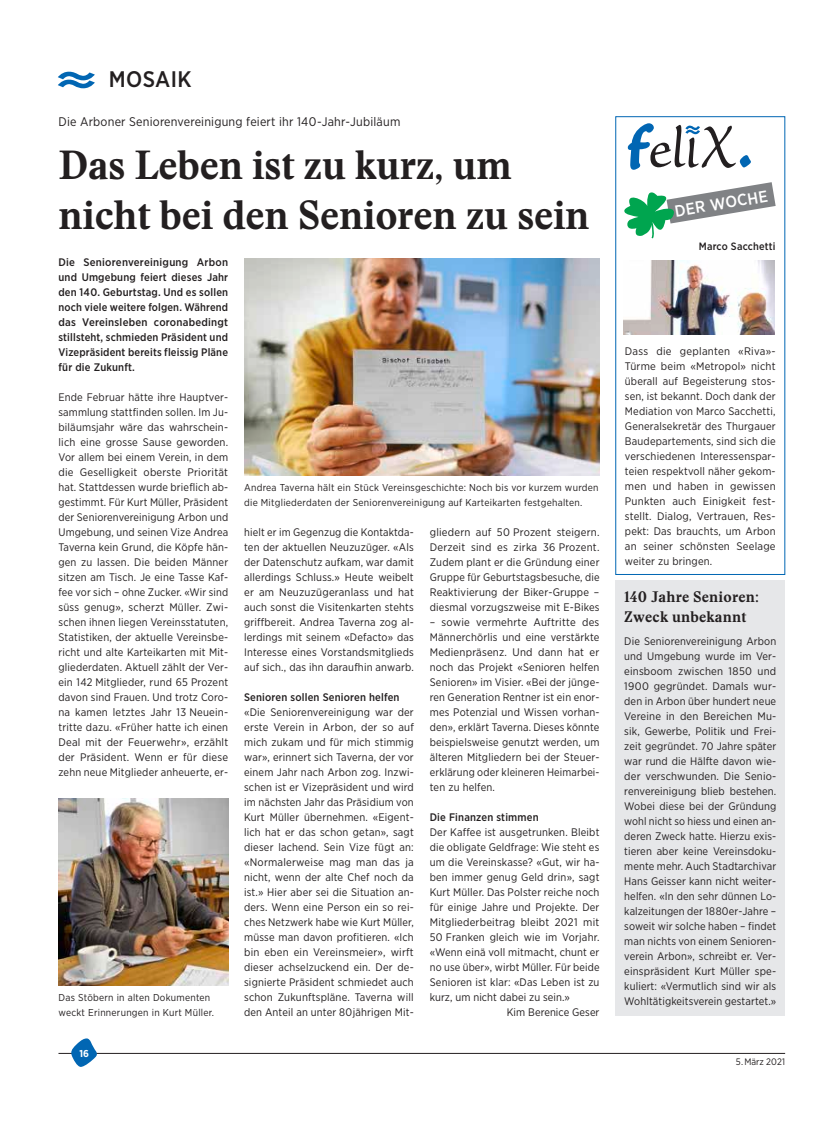
<style>
.page{position:relative;width:833px;height:1134px;background:#fff}
.page>*{position:absolute;margin:0;border:0;box-sizing:border-box;transform-origin:0 0}
.t1{font:700 40px/50px "Stanley";letter-spacing:-.01em;color:#231f20}
.t2{font:500 22.5px "Gotham Narrow";letter-spacing:.015em;color:#231f20}
.t3{font:500 16.25px "Gotham Narrow";color:#fff}
.t4{font:700 15px/20px "Stanley";letter-spacing:.01em;color:#231f20}
.t5{font:12.5px "Gotham Narrow";letter-spacing:.015em;color:#231f20}
.t6{font:11px/15px "Gotham Narrow";letter-spacing:.015em;color:#231f20;text-align:justify}
.t7{font:500 11px/15px "Gotham Narrow";letter-spacing:.015em;color:#231f20;text-align:justify}
.t8{font:500 10.62px "Gotham Narrow";letter-spacing:.02em;color:#231f20}
.t9{font:10px/15px "Gotham Narrow";letter-spacing:.025em;color:#231f20}
.t10{font:700 10px "Gotham Narrow";color:#fff}
.t11{font:9.38px "Gotham Narrow";letter-spacing:.005em;color:#231f20}
</style>
<div class="page">
<svg style="left:58px;top:72px;width:37px;height:16px"></svg>
<hr style="left:58px;top:1053px;width:727px;height:1px;background:#231f20">
<svg style="left:70px;top:1038px;width:28px;height:29px"></svg>
<svg style="left:628px;top:123px;width:123px;height:47px"></svg>
<svg style="left:624px;top:182px;width:151px;height:57px"></svg>
<img style="left:244px;top:258px;width:355px;height:218px">
<div style="left:615px;top:581px;width:170px;height:435px;background:#e6e7e9"></div>
<img style="left:58px;top:798px;width:170px;height:188px">
<img style="left:624px;top:261px;width:150px;height:73px">
<h2 class="t2" style="left:109px;top:65px;width:84px">MOSAIK</h2>
<p class="t5" style="left:58px;top:113px;width:343px">Die Arboner Seniorenvereinigung feiert ihr 140-Jahr-Jubiläum</p>
<h1 class="t1" style="left:58px;top:141px;width:532px">Das Leben ist zu kurz, um nicht bei den Senioren zu sein</h1>
<p class="t7" style="left:58px;top:254px;width:171px">Die Seniorenvereinigung Arbon und Umgebung feiert dieses Jahr den 140. Geburtstag. Und es sollen noch viele weitere folgen. Während das Vereinsleben coronabedingt stillsteht, schmieden Präsident und Vizepräsident bereits fleissig Pläne für die Zukunft.</p>
<p class="t6" style="left:58px;top:389px;width:171px">Ende Februar hätte ihre Hauptver&shy;sammlung stattfinden sollen. Im Ju&shy;biläumsjahr wäre das wahrschein&shy;lich eine grosse Sause geworden.<br>Vor allem bei einem Verein, in dem die Geselligkeit oberste Priorität hat. Stattdessen wurde brieflich ab&shy;gestimmt. Für Kurt Müller, Präsident der Seniorenvereinigung Arbon und Umgebung, und seinen Vize Andrea Taverna kein Grund, die Köpfe hän&shy;gen zu lassen. Die beiden Männer sitzen am Tisch. Je eine Tasse Kaf&shy;fee vor sich – ohne Zucker. «Wir sind süss genug», scherzt Müller. Zwi&shy;schen ihnen liegen Vereinsstatuten, Statistiken, der aktuelle Vereinsbe&shy;richt und alte Karteikarten mit Mit&shy;gliederdaten. Aktuell zählt der Ver&shy;ein 142 Mitglieder, rund 65 Prozent davon sind Frauen. Und trotz Coro&shy;na kamen letztes Jahr 13 Neuein&shy;tritte dazu. «Früher hatte ich einen Deal mit der Feuerwehr», erzählt der Präsident. Wenn er für diese zehn neue Mitglieder anheuerte, er-</p>
<p class="t9" style="left:244px;top:480px;width:356px">Andrea Taverna hält ein Stück Vereinsgeschichte: Noch bis vor kurzem wurden die Mitgliederdaten der Seniorenvereinigung auf Karteikarten festgehalten.</p>
<p class="t6" style="left:430px;top:524px;width:171px">gliedern auf 50 Prozent steigern.<br>Derzeit sind es zirka 36 Prozent.<br>Zudem plant er die Gründung einer Gruppe für Geburtstagsbesuche, die Reaktivierung der Biker-Gruppe – diesmal vorzugszweise mit E-Bikes</p>
<p class="t6" style="left:430px;top:614px;width:171px">– sowie vermehrte Auftritte des Männerchörlis und eine verstärkte Medienpräsenz. Und dann hat er noch das Projekt «Senioren helfen Senioren» im Visier. «Bei der jünge&shy;ren Generation Rentner ist ein enor&shy;mes Potenzial und Wissen vorhan&shy;den», erklärt Taverna. Dieses könnte beispielsweise genutzt werden, um älteren Mitgliedern bei der Steuer&shy;erklärung oder kleineren Heimarbei&shy;ten zu helfen.</p>
<p class="t7" style="left:430px;top:809px;width:110px">Die Finanzen stimmen</p>
<p class="t6" style="left:430px;top:824px;width:171px">Der Kaffee ist ausgetrunken. Bleibt</p>
<p class="t6" style="left:430px;top:839px;width:171px">die obligate Geldfrage: Wie steht es</p>
<p class="t6" style="left:430px;top:854px;width:171px">um die Vereinskasse? «Gut, wir ha-</p>
<p class="t6" style="left:430px;top:869px;width:171px">ben immer genug Geld drin», sagt</p>
<p class="t6" style="left:430px;top:884px;width:171px">Kurt Müller. Das Polster reiche noch</p>
<p class="t6" style="left:430px;top:899px;width:171px">für einige Jahre und Projekte. Der</p>
<p class="t6" style="left:430px;top:914px;width:171px">Mitgliederbeitrag bleibt 2021 mit</p>
<p class="t6" style="left:430px;top:929px;width:171px">50 Franken gleich wie im Vorjahr.</p>
<p class="t6" style="left:430px;top:944px;width:171px">«Wenn einä voll mitmacht, chunt er</p>
<p class="t6" style="left:430px;top:959px;width:171px">no use über», wirbt Müller. Für beide</p>
<p class="t6" style="left:430px;top:974px;width:171px">Senioren ist klar: «Das Leben ist zu</p>
<p class="t6" style="left:430px;top:989px;width:142px">kurz, um nicht dabei zu sein.»</p>
<p class="t6" style="left:507px;top:1004px;width:94px">Kim Berenice Geser</p>
<p class="t6" style="left:244px;top:524px;width:171px">hielt er im Gegenzug die Kontaktda&shy;ten der aktuellen Neuzuzüger. «Als der Datenschutz aufkam, war damit allerdings Schluss.» Heute weibelt er am Neuzuzügeranlass und hat auch sonst die Visitenkarten stehts griffbereit. Andrea Taverna zog al&shy;lerdings mit seinem «Defacto» das Interesse eines Vorstandsmitglieds auf sich., das ihn daraufhin anwarb.</p>
<p class="t7" style="left:244px;top:689px;width:157px">Senioren sollen Senioren helfen</p>
<p class="t6" style="left:244px;top:704px;width:171px">«Die Seniorenvereinigung war der erste Verein in Arbon, der so auf mich zukam und für mich stimmig war», erinnert sich Taverna, der vor einem Jahr nach Arbon zog. Inzwi&shy;schen ist er Vizepräsident und wird im nächsten Jahr das Präsidium von Kurt Müller übernehmen. «Eigent&shy;lich hat er das schon getan», sagt dieser lachend. Sein Vize fügt an: «Normalerweise mag man das ja nicht, wenn der alte Chef noch da ist.» Hier aber sei die Situation an&shy;ders. Wenn eine Person ein so rei&shy;ches Netzwerk habe wie Kurt Müller, müsse man davon profitieren. «Ich bin eben ein Vereinsmeier», wirft dieser achselzuckend ein. Der de&shy;signierte Präsident schmiedet auch schon Zukunftspläne. Taverna will den Anteil an unter 80jährigen Mit-</p>
<p class="t9" style="left:58px;top:990px;width:157px">Das Stöbern in alten Dokumenten weckt Erinnerungen in Kurt Müller.</p>
<p class="t10" style="left:79px;top:1047px;width:11px">16</p>
<h3 class="t3" style="left:673px;top:201px;width:96px;rotate:-9deg">DER WOCHE</h3>
<p class="t8" style="left:699px;top:239px;width:78px">Marco Sacchetti</p>
<p class="t6" style="left:625px;top:343px;width:152px">Dass die geplanten «Riva»- Türme beim «Metropol» nicht überall auf Begeisterung stos&shy;sen, ist bekannt. Doch dank der Mediation von Marco Sacchetti, Generalsekretär des Thurgauer Baudepartements, sind sich die verschiedenen Interessenspar&shy;teien respektvoll näher gekom&shy;men und haben in gewissen Punkten auch Einigkeit fest&shy;stellt. Dialog, Vertrauen, Res&shy;pekt: Das brauchts, um Arbon an seiner schönsten Seelage weiter zu bringen.</p>
<h3 class="t4" style="left:624px;top:587px;width:136px">140 Jahre Senioren:<br>Zweck unbekannt</h3>
<p class="t6" style="left:624px;top:633px;width:154px">Die Seniorenvereinigung Arbon und Umgebung wurde im Ver&shy;einsboom zwischen 1850 und 1900 gegründet. Damals wur&shy;den in Arbon über hundert neue Vereine in den Bereichen Mu&shy;sik, Gewerbe, Politik und Frei&shy;zeit gegründet. 70 Jahre später war rund die Hälfte davon wie&shy;der verschwunden. Die Senio&shy;renvereinigung blieb bestehen.<br>Wobei diese bei der Gründung wohl nicht so hiess und einen an&shy;deren Zweck hatte. Hierzu exis&shy;tieren aber keine Vereinsdoku&shy;mente mehr. Auch Stadtarchivar Hans Geisser kann nicht weiter&shy;helfen. «In den sehr dünnen Lo&shy;kalzeitungen der 1880er-Jahre – soweit wir solche haben – findet man nichts von einem Senioren&shy;verein Arbon», schreibt er. Ver&shy;einspräsident Kurt Müller spe&shy;kuliert: «Vermutlich sind wir als Wohltätigkeitsverein gestartet.»</p>
<p class="t11" style="left:736px;top:1056px;width:51px">5. März 2021</p>
</div>
